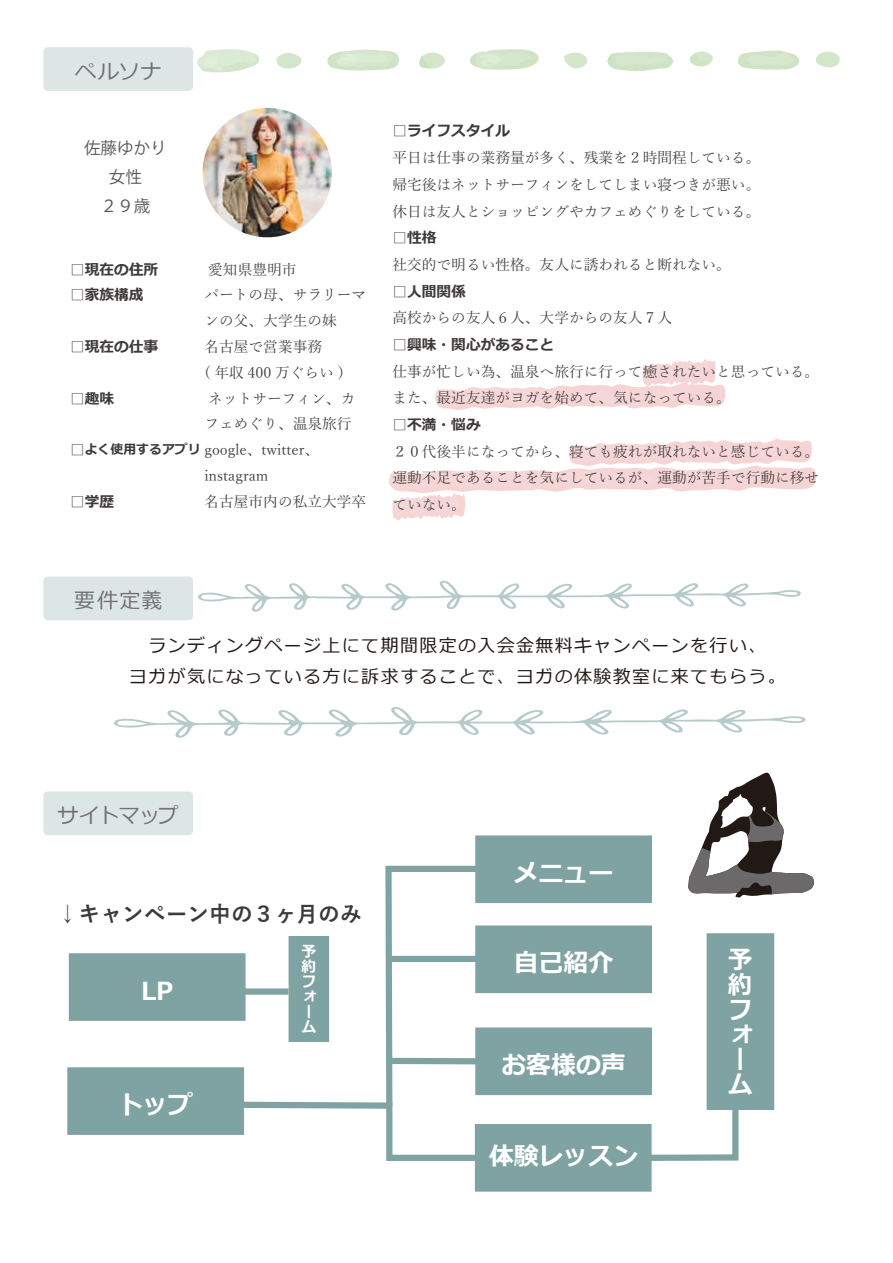
<style>
.page{position:relative;width:893px;height:1263px;background:#fff}
.page>*{position:absolute;margin:0;border:0;box-sizing:border-box;transform-origin:0 0}
.t1{font:700 24.9px/24.9px "Meiryo";color:#fff}
.t2{font:700 21.75px "Yu Gothic";color:#3e3a39}
.t3{font:21px "Meiryo";letter-spacing:.01em;color:#727171}
.t4{font:18px/31.5px "Meiryo";letter-spacing:.075em;color:#221815;text-align:center}
.t5{font:16.5px/29px "Koz Go Pro";color:#595757;text-align:center}
.t6{font:700 15px/15px "Meiryo";color:#fff}
.t7{font:14.7px/25.8px "Yu Mincho";color:#3e3a39}
.t8{font:700 14.7px "Meiryo";color:#3e3a39}
.t9{font:700 12.9px "Meiryo";color:#3e3a39}
.s1{font-size:14.7px}
</style>
<div class="page">
<svg style="left:435px;top:359px;width:290px;height:51px"></svg>
<svg style="left:389px;top:439px;width:427px;height:81px"></svg>
<div style="left:43px;top:47px;width:150px;height:44px;background:#dce6e5;border-radius:4px"></div>
<div style="left:43px;top:791px;width:150px;height:44px;background:#dce6e5;border-radius:4px"></div>
<div style="left:43px;top:577px;width:150px;height:43px;background:#dce6e5;border-radius:4px"></div>
<img style="left:203px;top:108px;width:129px;height:129px;border-radius:65px">
<div style="left:69px;top:953px;width:177px;height:68px;background:#7fa3a2;border:2px solid #7fa3a2"></div>
<div style="left:707px;top:933px;width:67px;height:177px;background:#7fa3a2"></div>
<div style="left:67px;top:1067px;width:177px;height:68px;background:#7fa3a2;border:2px solid #7fa3a2"></div>
<div style="left:475px;top:835px;width:177px;height:68px;background:#7fa3a2;border:2px solid #7fa3a2"></div>
<div style="left:475px;top:925px;width:177px;height:68px;background:#7fa3a2;border:2px solid #7fa3a2"></div>
<div style="left:475px;top:1027px;width:177px;height:68px;background:#7fa3a2;border:2px solid #7fa3a2"></div>
<div style="left:475px;top:1124px;width:177px;height:67px;background:#7fa3a2"></div>
<svg style="left:688px;top:773px;width:126px;height:125px"></svg>
<svg style="left:640px;top:1102px;width:102px;height:62px"></svg>
<svg style="left:232px;top:863px;width:251px;height:301px"></svg>
<div style="left:389px;top:956px;width:87px;height:6px;background:#7fa3a2"></div>
<div style="left:392px;top:1058px;width:84px;height:6px;background:#7fa3a2"></div>
<svg style="left:737px;top:50px;width:62px;height:20px"></svg>
<svg style="left:277px;top:53px;width:25px;height:16px"></svg>
<svg style="left:816px;top:52px;width:24px;height:15px"></svg>
<svg style="left:564px;top:52px;width:24px;height:17px"></svg>
<svg style="left:689px;top:51px;width:24px;height:16px"></svg>
<svg style="left:419px;top:52px;width:26px;height:17px"></svg>
<svg style="left:197px;top:49px;width:63px;height:23px"></svg>
<svg style="left:469px;top:49px;width:70px;height:21px"></svg>
<svg style="left:607px;top:51px;width:66px;height:20px"></svg>
<svg style="left:327px;top:49px;width:72px;height:22px"></svg>
<svg style="left:198px;top:581px;width:603px;height:31px"></svg>
<svg style="left:114px;top:707px;width:691px;height:31px"></svg>
<h3 class="t3" style="left:75px;top:57px;width:88px">ペルソナ</h3>
<p class="t5" style="left:84px;top:134px;width:84px">佐藤ゆかり女性<br>２９歳</p>
<p class="t8" style="left:70px;top:259px;width:124px">□現在の住所 　　</p>
<p class="t8" style="left:70px;top:285px;width:124px">□家族構成 　　　</p>
<p class="t8" style="left:70px;top:336px;width:90px">□現在の仕事</p>
<p class="t8" style="left:70px;top:388px;width:46px">□趣味</p>
<p class="t9" style="left:70px;top:440px;width:132px"><span class="s1">□</span>よく使用するアプリ</p>
<p class="t8" style="left:70px;top:491px;width:46px">□学歴</p>
<p class="t7" style="left:204px;top:255px;width:163px">愛知県豊明市　　<br>パートの母、サラリーマンの父、大学生の妹<br>名古屋で営業事務<br>( 年収 400 万ぐらい )<br>ネットサーフィン、カフェめぐり、温泉旅行google、twitter、instagram<br>名古屋市内の私立大学卒</p>
<p class="t8" style="left:392px;top:121px;width:119px">□ライフスタイル</p>
<p class="t7" style="left:392px;top:143px;width:369px;line-height:26.7px;text-align:justify">平日は仕事の業務量が多く、残業を２時間程している。帰宅後はネットサーフィンをしてしまい寝つきが悪い。休日は友人とショッピングやカフェめぐりをしている。</p>
<p class="t8" style="left:392px;top:227px;width:46px">□性格</p>
<p class="t7" style="left:392px;top:250px;width:340px">社交的で明るい性格。友人に誘われると断れない。</p>
<p class="t8" style="left:392px;top:281px;width:75px">□人間関係</p>
<p class="t7" style="left:392px;top:303px;width:281px">高校からの友人６人、大学からの友人７人</p>
<p class="t8" style="left:392px;top:334px;width:163px">□興味・関心があること</p>
<p class="t7" style="left:392px;top:356px;width:428px;line-height:26.7px">仕事が忙しい為、温泉へ旅行に行って癒されたいと思っている。また、最近友達がヨガを始めて、気になっている。</p>
<p class="t8" style="left:392px;top:414px;width:90px">□不満・悩み</p>
<p class="t7" style="left:392px;top:436px;width:428px;line-height:26.7px;text-align:justify">２０代後半になってから、寝ても疲れが取れないと感じている。運動不足であることを気にしているが、運動が苦手で行動に移せていない。</p>
<h3 class="t3" style="left:74px;top:586px;width:90px">要件定義</h3>
<p class="t4" style="left:129px;top:630px;width:658px">ランディングページ上にて期間限定の入会金無料キャンペーンを行い、<br>ヨガが気になっている方に訴求することで、ヨガの体験教室に来てもらう。</p>
<h3 class="t3" style="left:58px;top:801px;width:123px">サイトマップ</h3>
<h2 class="t2" style="left:57px;top:902px;width:306px">↓キャンペーン中の３ヶ月のみ</h2>
<h1 class="t1" style="left:514px;top:862px;width:101px">メニュー</h1>
<h1 class="t1" style="left:141px;top:980px;width:34px">LP</h1>
<h1 class="t1" style="left:118px;top:1094px;width:76px">トップ</h1>
<p class="t6" style="left:301px;top:945px;width:16px">予約フォーム</p>
<h1 class="t1" style="left:728px;top:948px;width:26px">予約フォーム</h1>
<h1 class="t1" style="left:514px;top:952px;width:101px">自己紹介</h1>
<h1 class="t1" style="left:501px;top:1054px;width:126px">お客様の声</h1>
<h1 class="t1" style="left:489px;top:1144px;width:151px">体験レッスン</h1>
</div>
